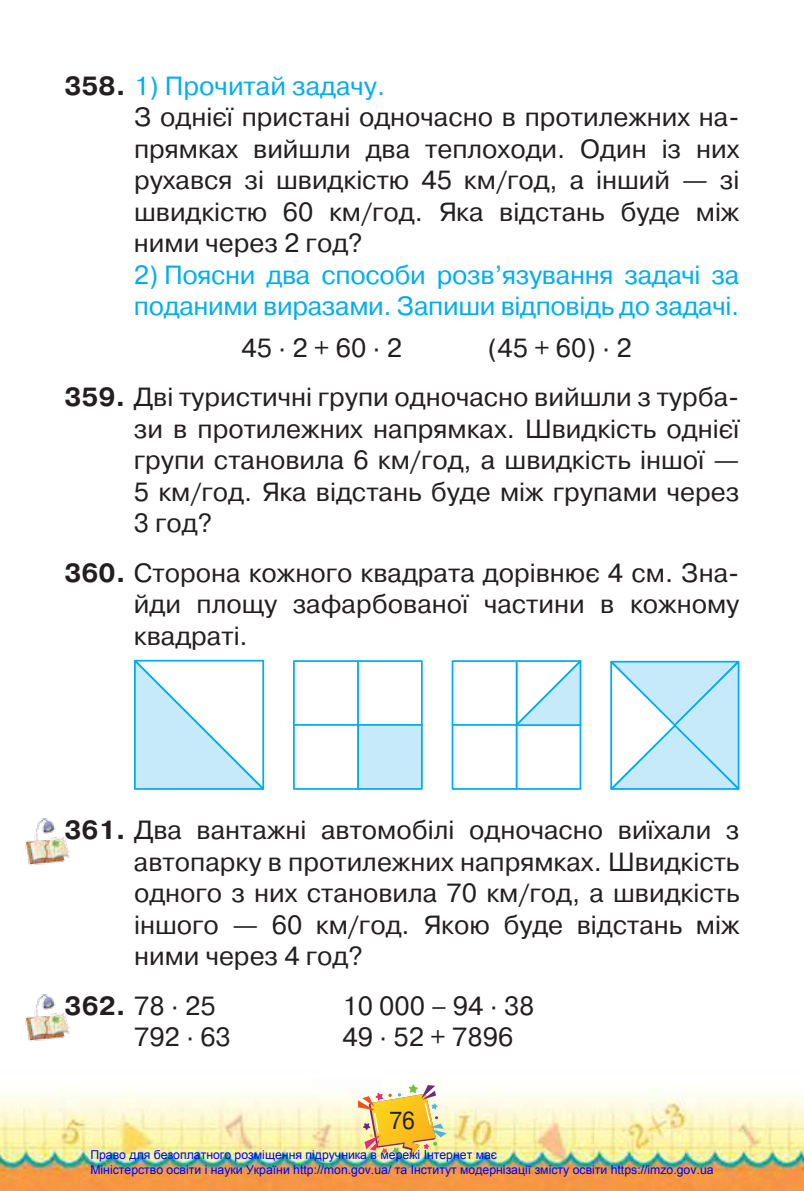
<style>
.page{position:relative;width:804px;height:1191px;background:#fff}
.page>*{position:absolute;margin:0;border:0;box-sizing:border-box;transform-origin:0 0}
.t1{font:26.25px/31.5px "Pragmatica C";color:#231f20;text-align:justify}
.t2{font:26.25px/31.5px "Pragmatica C";letter-spacing:-.01em;color:#00aeef}
.t3{font:24.5px "Pragmatica C";color:#231f20;scale:.9 1}
.t4{font:12.25px/14.7px "Arial";color:#00f}
.s1{font-weight:700}
.s2{color:#00aeef}
</style>
<div class="page">
<img style="left:0;top:727px;width:804px;height:464px">
<img style="left:358px;top:1084px;width:88px;height:73px">
<svg style="left:132px;top:659px;width:135px;height:134px"></svg>
<div style="left:357px;top:660px;width:66px;height:66px;background:#fff;border:2px solid #00aeef"></div>
<div style="left:357px;top:724px;width:66px;height:66px;background:#c7eafb;border:2px solid #00aeef"></div>
<div style="left:293px;top:660px;width:66px;height:66px;background:#fff;border:2px solid #00aeef"></div>
<div style="left:293px;top:724px;width:66px;height:66px;background:#fff;border:2px solid #00aeef"></div>
<div style="left:515px;top:724px;width:66px;height:66px;background:#fff;border:2px solid #00aeef"></div>
<div style="left:451px;top:660px;width:66px;height:66px;background:#fff;border:2px solid #00aeef"></div>
<div style="left:451px;top:724px;width:66px;height:66px;background:#fff;border:2px solid #00aeef"></div>
<svg style="left:514px;top:660px;width:68px;height:67px"></svg>
<svg style="left:607px;top:660px;width:135px;height:133px"></svg>
<img style="left:22px;top:817px;width:50px;height:51px">
<img style="left:22px;top:992px;width:50px;height:51px">
<p class="t1" style="left:134px;top:70px;width:607px;text-align:left;text-indent:-69px"><span class="s1">358.</span> <span class="s2">1) Прочитай задачу.<br></span>З однієї пристані одночасно в протилежних на&shy;прямках вийшли два теплоходи. Один із них рухався зі швидкістю 45 км/год, а інший — зі швидкістю 60 км/год. Яка відстань буде між ними через 2 год?</p>
<p class="t2" style="left:134px;top:259px;width:607px">2) Поясни два способи розв’язування задачі за поданими виразами. Запиши відповідь до задачі.</p>
<p class="t1" style="left:241px;top:332px;width:162px">45·2+60·2</p>
<p class="t1" style="left:64px;top:323px;width:676px;line-height:49.4px;text-indent:423px">(45 + 60) · 2<br><span class="s1">359.</span> Дві туристичні групи одночасно вийшли з турба-</p>
<p class="t1" style="left:134px;top:413px;width:607px">зи в протилежних напрямках. Швидкість однієї групи становила 6 км/год, а швидкість іншої — 5 км/год. Яка відстань буде між групами через 3 год?</p>
<p class="t1" style="left:134px;top:557px;width:607px;text-indent:-69px"><span class="s1">360.</span> Сторона кожного квадрата дорівнює 4 см. Зна&shy;йди площу зафарбованої частини в кожному квадраті.</p>
<p class="t1" style="left:134px;top:815px;width:607px;text-indent:-69px"><span class="s1">361.</span> Два вантажні автомобілі одночасно виїхали з автопарку в протилежних напрямках. Швидкість одного з них становила 70 км/год, а швидкість іншого — 60 км/год. Якою буде відстань між ними через 4 год?</p>
<p class="t1" style="left:65px;top:990px;width:153px"><span class="s1">362.</span> 78 · 25</p>
<p class="t1" style="left:342px;top:990px;width:193px">10 000 – 94 · 38</p>
<p class="t1" style="left:134px;top:1021px;width:98px">792 · 63</p>
<p class="t1" style="left:342px;top:1021px;width:172px">49 · 52 + 7896</p>
<p class="t3" style="left:389px;top:1107px;width:30px">76</p>
<p class="t4" style="left:90px;top:1147px;width:624px">Право для безоплатного розміщення підручника в мережі Інтернет має<br>Міністерство освіти і науки України http://mon.gov.ua/ та Інститут модернізації змісту освіти https://imzo.gov.ua</p>
</div>
